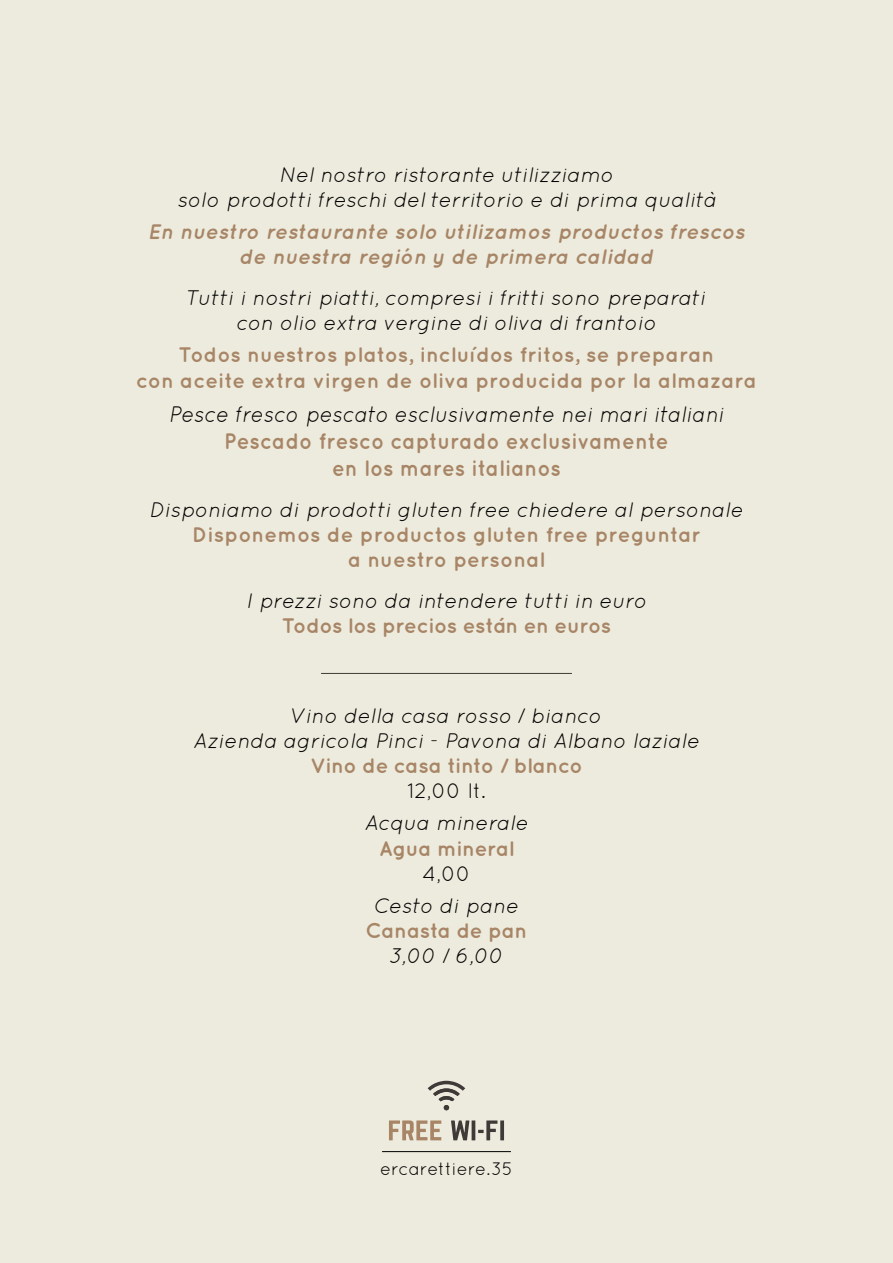
<style>
.page{position:relative;width:893px;height:1263px;background:#edebdd}
.page>*{position:absolute;margin:0;border:0;box-sizing:border-box;transform-origin:0 0}
.t1{font:700 22.35px/26.8px "Quicksand";letter-spacing:.005em;color:#a78566;text-align:center;scale:.94 1}
.t2{font:italic 22.35px "Quicksand";letter-spacing:-.01em;color:#000;scale:.94 1}
.t3{font:italic 21px/25.2px "Quicksand";color:#000;text-align:center}
.t4{font:700 21px/25.2px "Quicksand";color:#a78566;text-align:center}
.t5{font:italic 700 21px/25.2px "Quicksand";color:#a78566;text-align:center}
.t6{font:21px "Quicksand";letter-spacing:-.005em;color:#000}
.t7{font:18px "Quicksand";letter-spacing:-.01em;color:#000}
</style>
<div class="page">
<hr style="left:321px;top:673px;width:251px;height:1px;background:#3f3a38">
<svg style="left:389px;top:1120px;width:52px;height:20px"></svg>
<svg style="left:451px;top:1120px;width:18px;height:20px"></svg>
<hr style="left:472px;top:1120px;width:3px;height:20px;background:#3f3a38">
<svg style="left:478px;top:1120px;width:19px;height:20px"></svg>
<svg style="left:500px;top:1120px;width:4px;height:20px"></svg>
<svg style="left:428px;top:1081px;width:37px;height:29px"></svg>
<hr style="left:382px;top:1151px;width:129px;height:1px;background:#000">
<p class="t3" style="left:177px;top:161px;width:540px">Nel nostro ristorante utilizziamo<br>solo prodotti freschi del territorio e di prima qualità</p>
<p class="t5" style="left:148px;top:218px;width:599px">En nuestro restaurante solo utilizamos productos frescos de nuestra región y de primera calidad</p>
<p class="t3" style="left:187px;top:285px;width:520px">Tutti i nostri piatti, compresi i fritti sono preparati con olio extra vergine di oliva di frantoio</p>
<p class="t4" style="left:136px;top:342px;width:622px">Todos nuestros platos, incluídos fritos, se preparan<br>con aceite extra virgen de oliva producida por la almazara</p>
<p class="t2" style="left:169px;top:401px;width:592px">Pesce fresco pescato esclusivamente nei mari italiani</p>
<p class="t1" style="left:224px;top:427px;width:474px">Pescado fresco capturado exclusivamente en los mares italianos</p>
<p class="t3" style="left:149px;top:496px;width:596px">Disponiamo di prodotti gluten free chiedere al personale</p>
<p class="t4" style="left:192px;top:521px;width:510px">Disponemos de productos gluten free preguntar a nuestro personal</p>
<p class="t3" style="left:246px;top:588px;width:402px">I prezzi sono da intendere tutti in euro</p>
<p class="t4" style="left:282px;top:612px;width:331px">Todos los precios están en euros</p>
<p class="t3" style="left:193px;top:702px;width:508px">Vino della casa rosso / bianco<br>Azienda agricola Pinci - Pavona di Albano laziale</p>
<p class="t4" style="left:310px;top:752px;width:274px">Vino de casa tinto / blanco</p>
<p class="t6" style="left:407px;top:779px;width:80px">12,00 lt.</p>
<p class="t3" style="left:364px;top:810px;width:166px">Acqua minerale</p>
<p class="t4" style="left:379px;top:835px;width:137px">Agua mineral</p>
<p class="t6" style="left:422px;top:861px;width:50px">4,00</p>
<p class="t3" style="left:374px;top:893px;width:146px">Cesto di pane</p>
<p class="t4" style="left:366px;top:917px;width:163px">Canasta de pan</p>
<p class="t3" style="left:389px;top:943px;width:117px">3,00 / 6,00</p>
<p class="t7" style="left:380px;top:1158px;width:134px">ercarettiere.35</p>
</div>
